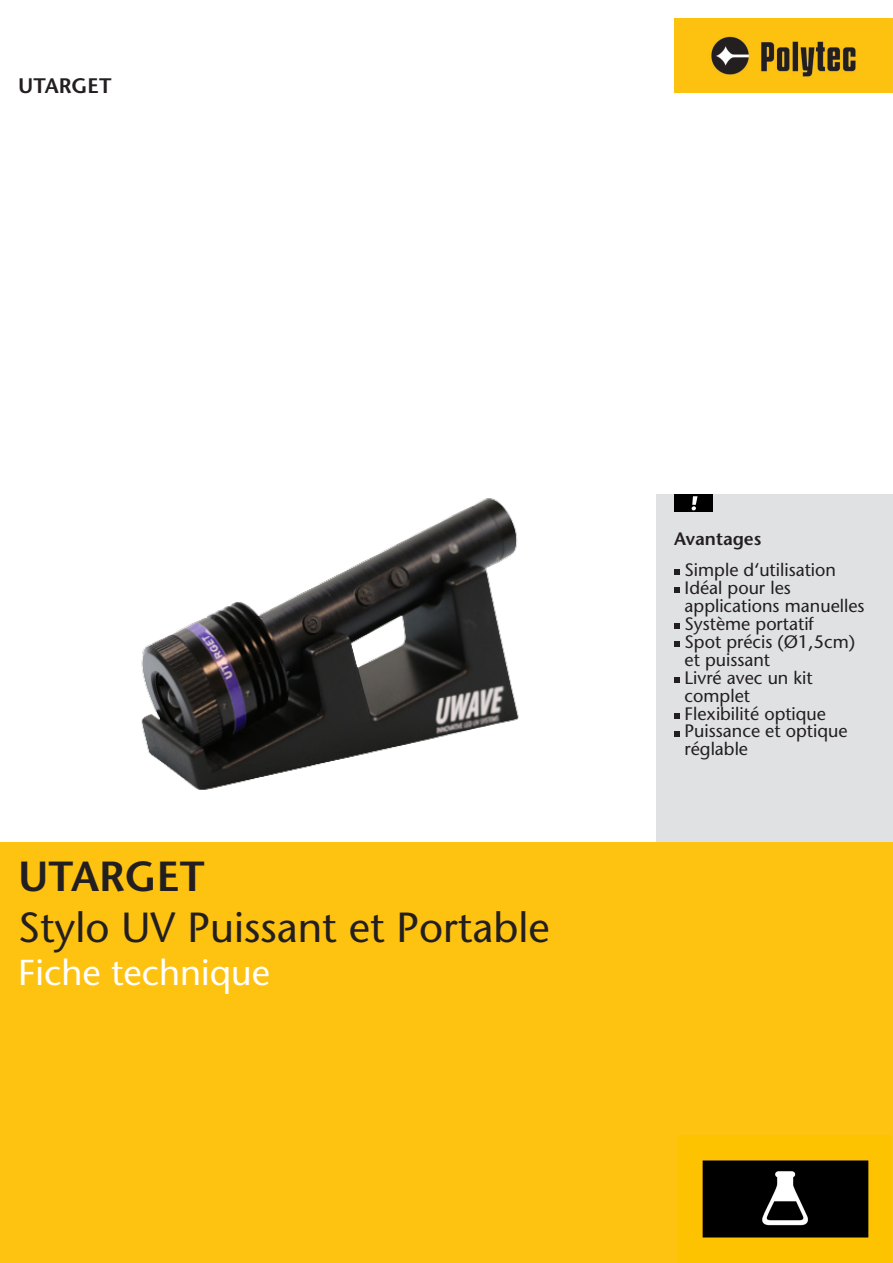
<style>
.page{position:relative;width:893px;height:1263px;background:#fff}
.page>*{position:absolute;margin:0;border:0;box-sizing:border-box;transform-origin:0 0}
.t1{font:42px "Stone Sans LT";color:#231f20}
.t2{font:600 42px "Stone Sans LT";color:#231f20}
.t3{font:36px "Stone Sans LT";color:#fff}
.t4{font:600 21px "Stone Sans LT";color:#231f20}
.body{font:18px/18px "Stone Sans LT";color:#231f20}
.t5{font:600 18px "Stone Sans LT";color:#231f20}
</style>
<div class="page">
<img style="left:674px;top:18px;width:218px;height:75px">
<div style="left:0;top:842px;width:893px;height:421px;background:#fec210"></div>
<div style="left:656px;top:495px;width:237px;height:347px;background:#e0e1e3"></div>
<div style="left:675px;top:495px;width:38px;height:17px;background:#000"></div>
<svg style="left:691px;top:496px;width:7px;height:14px"></svg>
<svg style="left:674px;top:569px;width:5px;height:5px"></svg>
<svg style="left:674px;top:587px;width:5px;height:5px"></svg>
<svg style="left:674px;top:623px;width:5px;height:5px"></svg>
<svg style="left:674px;top:641px;width:5px;height:5px"></svg>
<svg style="left:674px;top:677px;width:5px;height:5px"></svg>
<svg style="left:674px;top:713px;width:5px;height:5px"></svg>
<svg style="left:674px;top:731px;width:5px;height:5px"></svg>
<img style="left:679px;top:1135px;width:213px;height:128px">
<img style="left:141px;top:498px;width:378px;height:292px">
<p class="t4" style="left:18px;top:73px;width:95px">UTARGET</p>
<p class="t2" style="left:18px;top:851px;width:188px">UTARGET</p>
<p class="t1" style="left:18px;top:902px;width:533px">Stylo UV Puissant et Portable</p>
<p class="t3" style="left:18px;top:951px;width:253px">Fiche technique</p>
<p class="t5" style="left:674px;top:528px;width:89px">Avantages</p>
<p class="body" style="left:685px;top:561px;width:153px">Simple d‘utilisation</p>
<p class="body" style="left:685px;top:579px;width:181px">Idéal pour les applications manuelles</p>
<p class="body" style="left:685px;top:615px;width:131px">Système portatif</p>
<p class="body" style="left:685px;top:633px;width:172px">Spot précis (Ø1,5cm) et puissant</p>
<p class="body" style="left:685px;top:669px;width:130px">Livré avec un kit complet</p>
<p class="body" style="left:685px;top:705px;width:143px">Flexibilité optique</p>
<p class="body" style="left:685px;top:721px;width:164px">Puissance et optique réglable</p>
</div>
